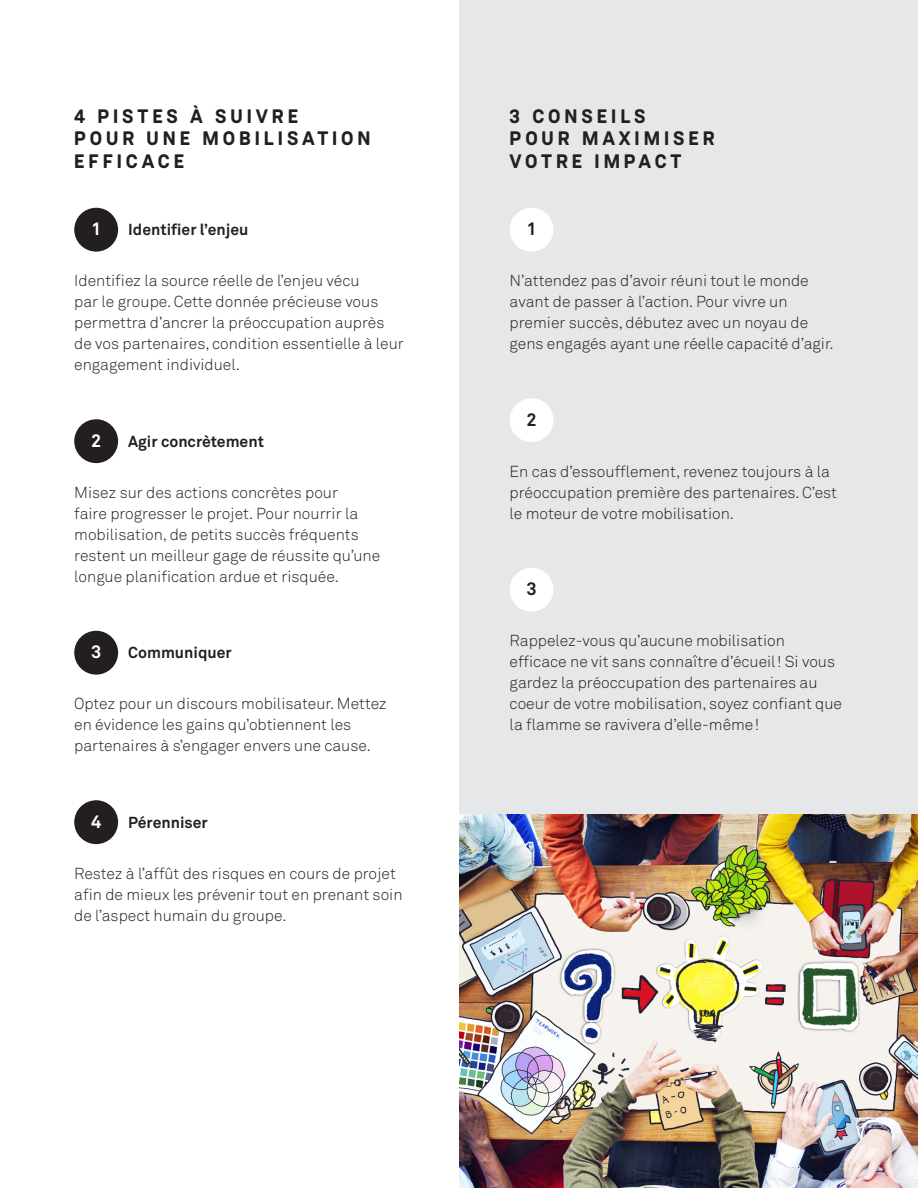
<style>
.page{position:relative;width:918px;height:1188px;background:#fff}
.page>*{position:absolute;margin:0;border:0;box-sizing:border-box;transform-origin:0 0}
.t1{font:700 19.5px/22.5px "Weissenhof Grotesk";letter-spacing:.2em;color:#231f20}
.t2{font:700 18px "Akkurat";color:#fff}
.t3{font:700 18px "Akkurat";color:#231f20}
.t4{font:300 15.75px/21px "Akkurat";color:#231f20}
.t5{font:700 15.75px "Akkurat";color:#231f20}
</style>
<div class="page">
<div style="left:459px;top:0;width:459px;height:1188px;background:#e6e7e9"></div>
<div style="left:74px;top:208px;width:44px;height:44px;background:#231f20;border-radius:50%"></div>
<div style="left:74px;top:419px;width:44px;height:44px;background:#231f20;border-radius:50%"></div>
<div style="left:74px;top:631px;width:44px;height:44px;background:#231f20;border-radius:50%"></div>
<div style="left:74px;top:800px;width:44px;height:44px;background:#231f20;border-radius:50%"></div>
<div style="left:510px;top:208px;width:43px;height:44px;background:#fff;border-radius:50%"></div>
<div style="left:510px;top:398px;width:43px;height:44px;background:#fff;border-radius:50%"></div>
<div style="left:510px;top:568px;width:43px;height:44px;background:#fff;border-radius:50%"></div>
<img style="left:459px;top:814px;width:459px;height:374px">
<p class="t1" style="left:74px;top:105px;width:298px">4 PISTES À SUIVRE<br>POUR UNE MOBILISATION<br>EFFICACE</p>
<p class="t2" style="left:91px;top:217px;width:12px">1</p>
<p class="t5" style="left:128px;top:220px;width:122px">Identifier l’enjeu</p>
<p class="t4" style="left:74px;top:270px;width:331px">Identifiez la source réelle de l’enjeu vécu<br>par le groupe. Cette donnée précieuse vous permettra d’ancrer la préoccupation auprès de vos partenaires, condition essentielle à leur engagement individuel.</p>
<p class="t2" style="left:91px;top:429px;width:12px">2</p>
<p class="t5" style="left:128px;top:431px;width:137px">Agir concrètement</p>
<p class="t4" style="left:74px;top:482px;width:308px">Misez sur des actions concrètes pour<br>faire progresser le projet. Pour nourrir la mobilisation, de petits succès fréquents restent un meilleur gage de réussite qu’une longue planification ardue et risquée.</p>
<p class="t2" style="left:91px;top:640px;width:12px">3</p>
<p class="t5" style="left:128px;top:643px;width:105px">Communiquer</p>
<p class="t4" style="left:74px;top:693px;width:314px">Optez pour un discours mobilisateur. Mettez en évidence les gains qu’obtiennent les partenaires à s’engager envers une cause.</p>
<p class="t2" style="left:91px;top:810px;width:12px">4</p>
<p class="t5" style="left:128px;top:812px;width:81px">Pérenniser</p>
<p class="t4" style="left:74px;top:863px;width:330px">Restez à l’affût des risques en cours de projet afin de mieux les prévenir tout en prenant soin de l’aspect humain du groupe.</p>
<p class="t1" style="left:510px;top:105px;width:138px">3 CONSEILS</p>
<p class="t1" style="left:510px;top:127px;width:207px">POUR MAXIMISER</p>
<p class="t1" style="left:510px;top:150px;width:173px">VOTRE IMPACT</p>
<p class="t3" style="left:526px;top:217px;width:12px">1</p>
<p class="t4" style="left:510px;top:270px;width:326px">N’attendez pas d’avoir réuni tout le monde avant de passer à l’action. Pour vivre un premier succès, débutez avec un noyau de gens engagés ayant une réelle capacité d’agir.</p>
<p class="t3" style="left:526px;top:408px;width:12px">2</p>
<p class="t4" style="left:510px;top:461px;width:329px">En cas d’essoufflement, revenez toujours à la préoccupation première des partenaires. C’est le moteur de votre mobilisation.</p>
<p class="t3" style="left:526px;top:577px;width:12px">3</p>
<p class="t4" style="left:510px;top:630px;width:334px">Rappelez-vous qu’aucune mobilisation efficace ne vit sans connaître d’écueil! Si vous gardez la préoccupation des partenaires au coeur de votre mobilisation, soyez confiant que la flamme se ravivera d’elle-même!</p>
</div>
